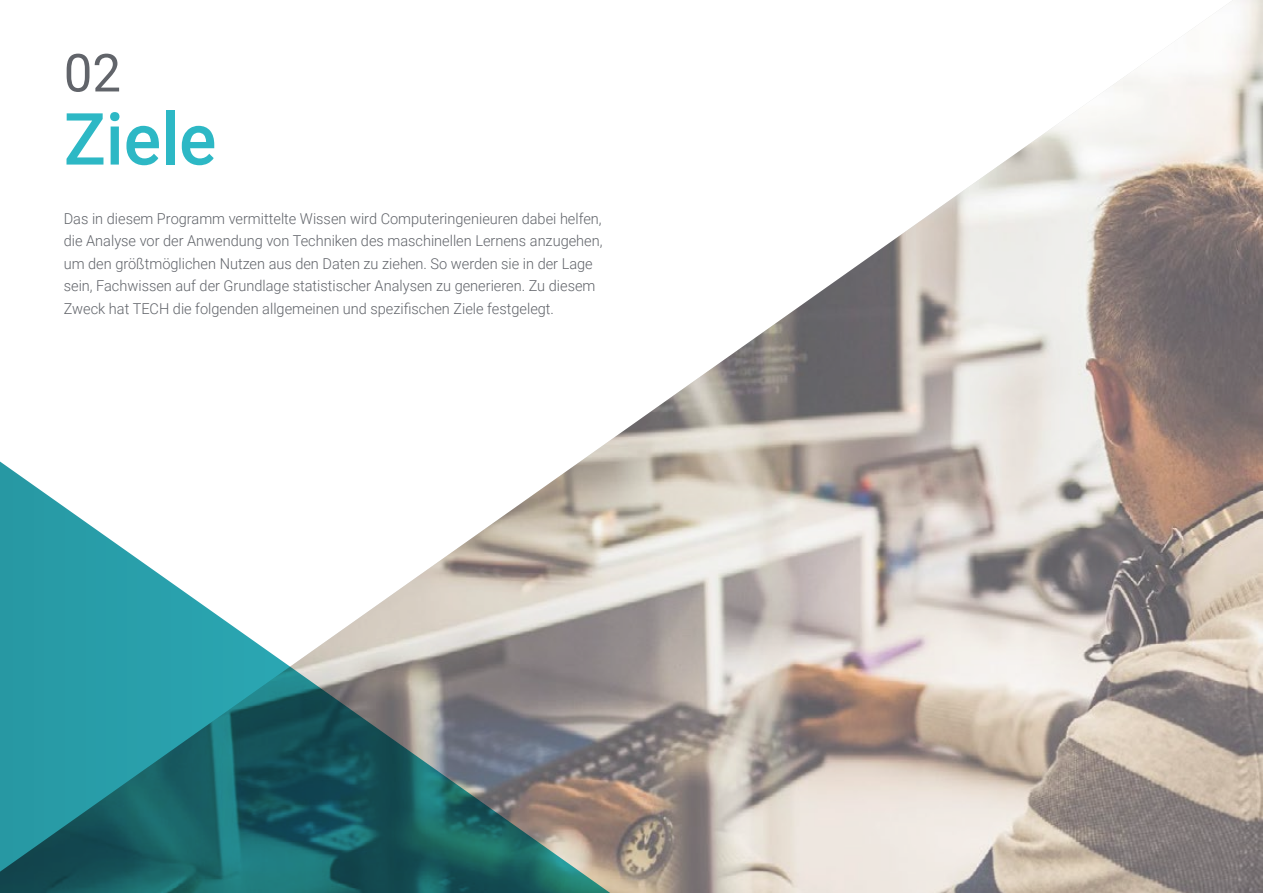
<style>
.page{position:relative;width:1263px;height:893px;background:#fff}
.page>*{position:absolute;margin:0;border:0;box-sizing:border-box;transform-origin:0 0}
.t1{font:500 72px "Roboto";color:#2db8c5}
.t2{font:52.5px "Roboto";color:#61646a}
.t3{font:300 15px/22.5px "Roboto";color:#61646a}
</style>
<div class="page">
<img style="left:602px;top:0;width:661px;height:893px">
<svg style="left:0;top:446px;width:640px;height:447px"></svg>
<h2 class="t2" style="left:64px;top:36px;width:59px">02</h2>
<h1 class="t1" style="left:64px;top:89px;width:154px">Ziele</h1>
<p class="t3" style="left:64px;top:207px;width:540px">Das in diesem Programm vermittelte Wissen wird Computeringenieuren dabei helfen, die Analyse vor der Anwendung von Techniken des maschinellen Lernens anzugehen, um den größtmöglichen Nutzen aus den Daten zu ziehen. So werden sie in der Lage sein, Fachwissen auf der Grundlage statistischer Analysen zu generieren. Zu diesem Zweck hat TECH die folgenden allgemeinen und spezifischen Ziele festgelegt.</p>
</div>
